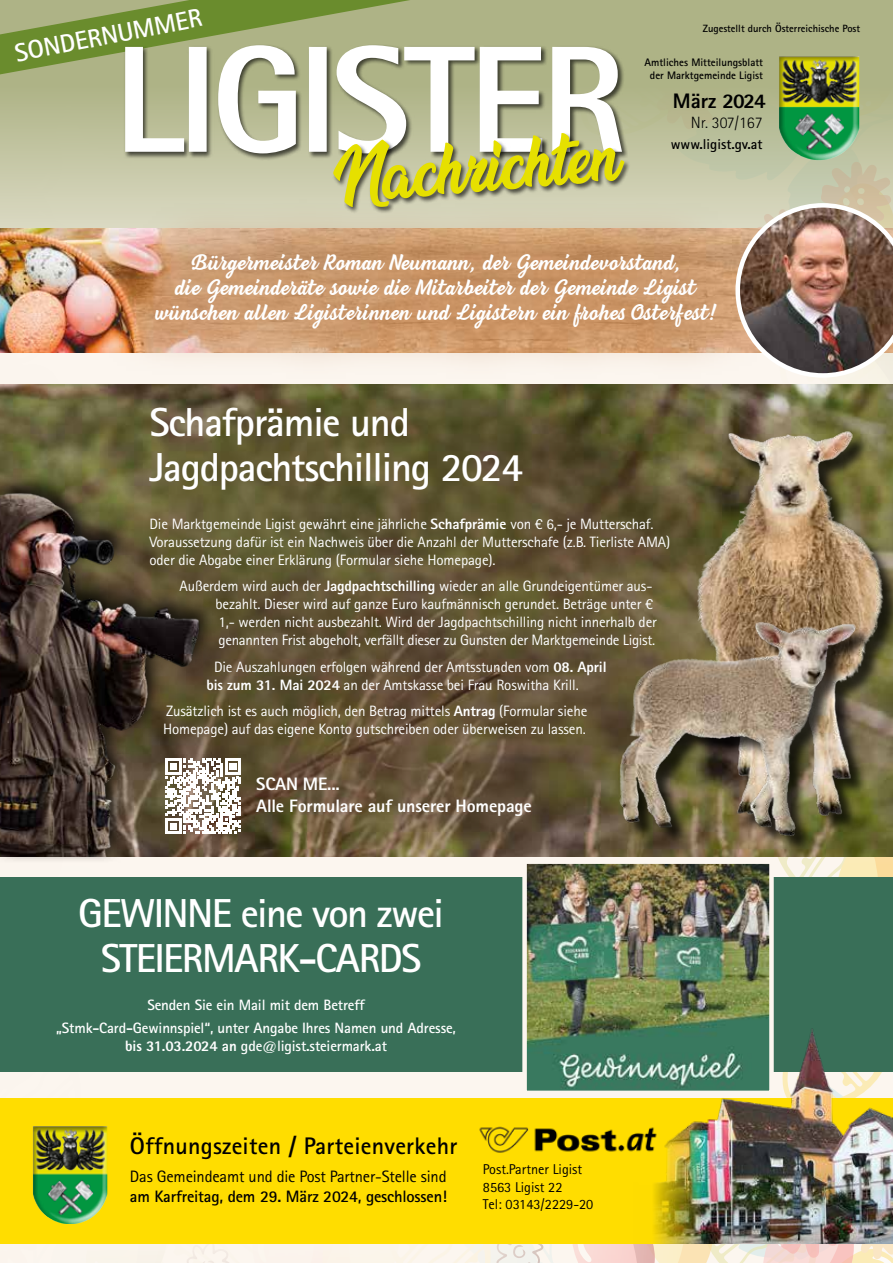
<style>
.page{position:relative;width:893px;height:1263px;background:#fff}
.page>*{position:absolute;margin:0;border:0;box-sizing:border-box;transform-origin:0 0}
.t1{font:700 40.5px/45px "Rotis Sans Serif Std";letter-spacing:-.03em;color:#fff;text-align:center}
.t2{font:700 25.8px "Rotis Sans Serif Std";color:#fff}
.t3{font:700 24px "Rotis Sans Serif Std";letter-spacing:.01em;color:#000}
.t4{font:600 21px/25.2px "Beach Bar Script";letter-spacing:.01em;color:#fff;text-align:center}
.t5{font:800 21px "Rotis Sans Serif Std";letter-spacing:-.025em;color:#000}
.t6{font:800 18px/21.6px "Rotis Sans Serif Std";letter-spacing:-.01em;color:#fff}
.t7{font:16.5px "Rotis Sans Serif Std";letter-spacing:-.01em;color:#000}
.t8{font:700 16.5px "Rotis Sans Serif Std";letter-spacing:-.01em;color:#000}
.t9{font:300 16.35px "Rotis Sans Serif Std";color:#000}
.t10{font:15px/18px "Rotis Sans Serif Std";letter-spacing:-.01em;color:#fff}
.t11{font:700 15px/22.2px "Rotis Sans Serif Std";letter-spacing:-.01em;color:#fff;text-align:center}
.t12{font:14.25px/17.1px "Rotis Sans Serif Std";color:#000}
.t13{font:700 14.25px "Rotis Sans Serif Std";color:#000}
.t14{font:700 10.95px/13px "Rotis Sans Serif Std";color:#000;text-align:center}
.t15{font:700 10.5px "Rotis Sans Serif Std";color:#000}
.s1{font-weight:800}
</style>
<div class="page">
<img style="left:0;top:0;width:893px;height:1263px">
<h2 class="t2" style="left:12px;top:37px;width:191px;rotate:-11deg">SONDERNUMMER</h2>
<p class="t15" style="left:703px;top:21px;width:159px">Zugestellt durch Österreichische Post</p>
<p class="t14" style="left:644px;top:56px;width:120px">Amtliches Mitteilungsblatt der Marktgemeinde Ligist</p>
<h3 class="t5" style="left:673px;top:87px;width:94px">März 2024</h3>
<p class="t9" style="left:691px;top:113px;width:73px">Nr. 307/167</p>
<p class="t13" style="left:671px;top:135px;width:93px">www.ligist.gv.at</p>
<h3 class="t4" style="left:154px;top:250px;width:563px">Bürgermeister Roman Neumann, der Gemeindevorstand,<br>die Gemeinderäte sowie die Mitarbeiter der Gemeinde Ligist wünschen allen Ligisterinnen und Ligistern ein frohes Osterfest!</h3>
<h1 class="t1" style="left:150px;top:399px;width:375px;text-align:left">Schafprämie und<br>Jagdpachtschilling 2024</h1>
<p class="t10" style="left:150px;top:515px;width:522px">Die Marktgemeinde Ligist gewährt eine jährliche <span class="s1">Schafprämie</span> von € 6,- je Mutterschaf.<br>Voraussetzung dafür ist ein Nachweis über die Anzahl der Mutterschafe (z.B. Tierliste AMA) oder die Abgabe einer Erklärung (Formular siehe Homepage).</p>
<p class="t10" style="left:216px;top:577px;width:443px;text-indent:-36px">Außerdem wird auch der <span class="s1">Jagdpachtschilling</span> wieder an alle Grundeigentümer aus&shy;bezahlt. Dieser wird auf ganze Euro kaufmännisch gerundet. Beträge unter € 1,- werden nicht ausbezahlt. Wird der Jagdpachtschilling nicht innerhalb der genannten Frist abgeholt, verfällt dieser zu Gunsten der Marktgemeinde Ligist.</p>
<p class="t10" style="left:207px;top:658px;width:402px;text-indent:8px">Die Auszahlungen erfolgen während der Amtsstunden vom <span class="s1">08. April bis zum 31. Mai 2024</span> an der Amtskasse bei Frau Roswitha Krill.</p>
<p class="t10" style="left:163px;top:702px;width:426px">Zusätzlich ist es auch möglich, den Betrag mittels <span class="s1">Antrag</span> (Formular siehe<br>Homepage) auf das eigene Konto gutschreiben oder überweisen zu lassen.</p>
<p class="t6" style="left:256px;top:773px;width:277px">SCAN ME...<br>Alle Formulare auf unserer Homepage</p>
<h1 class="t1" style="left:78px;top:890px;width:367px">GEWINNE eine von zwei<br>STEIERMARK-CARDS</h1>
<p class="t11" style="left:56px;top:994px;width:401px">Senden Sie ein Mail mit dem Betreff<br>„Stmk-Card-Gewinnspiel“, unter Angabe Ihres Namen und Adresse,</p>
<p class="t11" style="left:125px;top:1034px;width:263px"><span class="s1">bis 31.03.2024 an</span> gde@ligist.steiermark.at</p>
<h3 class="t3" style="left:130px;top:1131px;width:329px">Öffnungszeiten / Parteienverkehr</h3>
<p class="t7" style="left:130px;top:1167px;width:318px">Das Gemeindeamt und die Post Partner-Stelle sind</p>
<p class="t8" style="left:130px;top:1186px;width:318px">am Karfreitag, dem 29. März 2024, geschlossen!</p>
<p class="t12" style="left:483px;top:1161px;width:112px">Post.Partner Ligist<br>8563 Ligist 22<br>Tel: 03143/2229-20</p>
</div>
